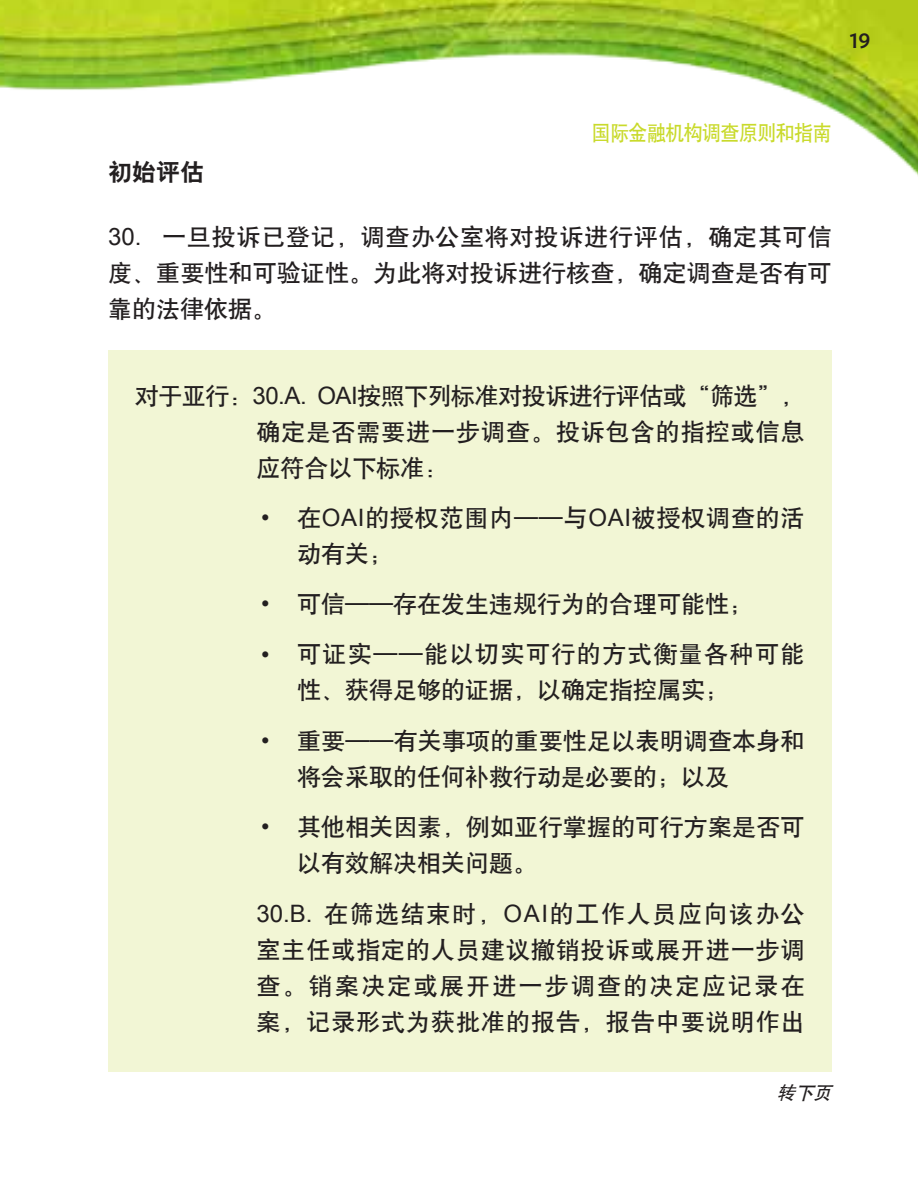
<style>
.page{position:relative;width:918px;height:1188px;background:#fff}
.page>*{position:absolute;margin:0;border:0;box-sizing:border-box;transform-origin:0 0}
.t1{font:24px/36px "H Yb 1 gj";letter-spacing:.005em;color:#231f20;text-align:justify}
.t2{font:24px/36px "H Yb 1 gj";letter-spacing:.06em;color:#231f20}
.t3{font:24px/36px "H Yb 1 gj";letter-spacing:.03em;color:#231f20}
.t4{font:24px "H Yb 2 gj";color:#231f20}
.t5{font:21px "H Yb 1 gj";letter-spacing:-.025em;color:#c9da2b;scale:.9 1}
.t6{font:500 21px "Ideal Sans";color:#231f20}
.t7{font:italic 18px "H Yb 1 gj";color:#231f20}
.s1{font-family:"Arial"}
</style>
<div class="page">
<div style="left:108px;top:350px;width:724px;height:721px;background:#f2f6d5"></div>
<img style="left:0;top:0;width:918px;height:176px">
<p class="t6" style="left:850px;top:25px;width:22px">19</p>
<p class="t4" style="left:108px;top:160px;width:97px">初始评估</p>
<p class="t5" style="left:592px;top:123px;width:268px">国际金融机构调查原则和指南</p>
<p class="t1" style="left:108px;top:219px;width:725px"><span class="s1">30.</span> 一旦投诉已登记，调查办公室将对投诉进行评估，确定其可信度、重要性和可验证性。为此将对投诉进行核查，确定调查是否有可靠的法律依据。</p>
<p class="t1" style="left:257px;top:378px;width:550px;text-indent:-122px">对于亚行：<span class="s1">30.A. OAI</span>按照下列标准对投诉进行评估或“筛选”，确定是否需要进一步调查。投诉包含的指控或信息应符合以下标准：</p>
<p class="t3" style="left:297px;top:499px;width:509px;text-indent:-36px"><span class="s1">•</span> 在<span class="s1">OAI</span>的授权范围内——与<span class="s1">OAI</span>被授权调查的活动有关；</p>
<p class="t1" style="left:261px;top:586px;width:493px"><span class="s1">•</span> 可信——存在发生违规行为的合理可能性；</p>
<p class="t2" style="left:297px;top:636px;width:509px;text-indent:-36px"><span class="s1">•</span> 可证实——能以切实可行的方式衡量各种可能性、获得足够的证据，以确定指控属实；</p>
<p class="t1" style="left:297px;top:723px;width:509px;text-indent:-36px"><span class="s1">•</span> 重要——有关事项的重要性足以表明调查本身和将会采取的任何补救行动是必要的；以及</p>
<p class="t1" style="left:297px;top:809px;width:509px;text-indent:-36px"><span class="s1">•</span> 其他相关因素，例如亚行掌握的可行方案是否可以有效解决相关问题。</p>
<p class="t1" style="left:257px;top:895px;width:550px"><span class="s1">30.B.</span> 在筛选结束时，<span class="s1">OAI</span>的工作人员应向该办公室主任或指定的人员建议撤销投诉或展开进一步调查。销案决定或展开进一步调查的决定应记录在案，记录形式为获批准的报告，报告中要说明作出</p>
<p class="t7" style="left:778px;top:1084px;width:60px">转下页</p>
</div>
